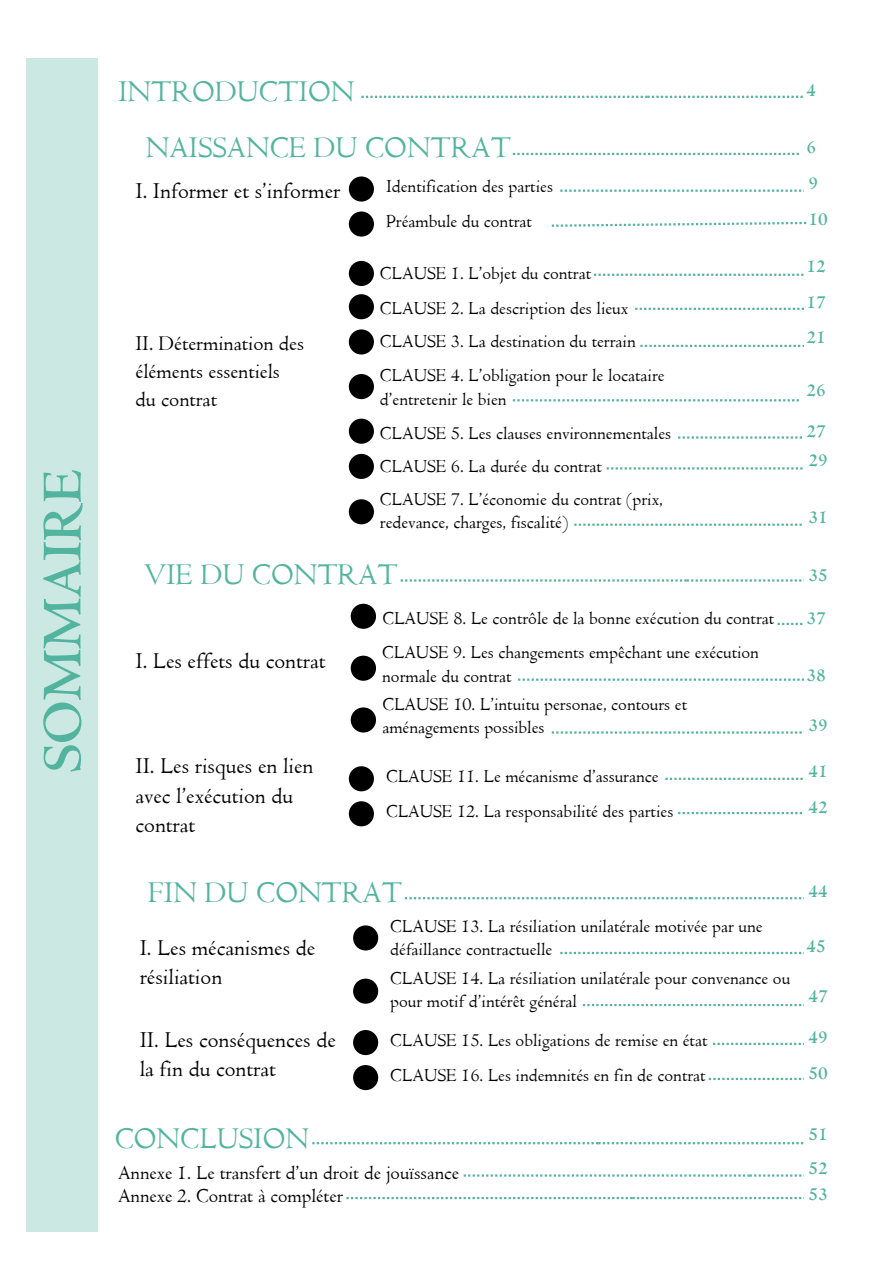
<style>
.page{position:relative;width:894px;height:1264px;background:#fff}
.page>*{position:absolute;margin:0;border:0;box-sizing:border-box;transform-origin:0 0}
.t1{font:700 58.8px "Centaur MT Pro";color:#52b49f}
.t2{font:30.6px "Centaur MT Pro";color:#52b49f}
.t3{font:23.1px/29.2px "Centaur MT Pro";color:#000}
.t4{font:21.6px/28.2px "Centaur MT Pro";color:#000}
.t5{font:20.1px "Centaur MT Pro";color:#000}
.t6{font:18.6px/23.7px "Centaur MT Pro";color:#000}
.t7{font:700 18.6px "Centaur MT Pro";color:#52b49f}
</style>
<div class="page">
<div style="left:349px;top:176px;width:25px;height:25px;background:#000;border-radius:50%"></div>
<div style="left:349px;top:211px;width:25px;height:25px;background:#000;border-radius:50%"></div>
<div style="left:349px;top:261px;width:25px;height:25px;background:#000;border-radius:50%"></div>
<div style="left:349px;top:294px;width:25px;height:25px;background:#000;border-radius:50%"></div>
<div style="left:349px;top:329px;width:25px;height:25px;background:#000;border-radius:50%"></div>
<div style="left:349px;top:374px;width:25px;height:25px;background:#000;border-radius:50%"></div>
<div style="left:349px;top:418px;width:25px;height:26px;background:#000;border-radius:50%"></div>
<div style="left:349px;top:454px;width:25px;height:25px;background:#000;border-radius:50%"></div>
<div style="left:349px;top:499px;width:25px;height:25px;background:#000;border-radius:50%"></div>
<div style="left:350px;top:603px;width:26px;height:26px;background:#000;border-radius:50%"></div>
<div style="left:350px;top:655px;width:26px;height:25px;background:#000;border-radius:50%"></div>
<div style="left:350px;top:707px;width:26px;height:25px;background:#000;border-radius:50%"></div>
<div style="left:349px;top:766px;width:25px;height:25px;background:#000;border-radius:50%"></div>
<div style="left:349px;top:801px;width:25px;height:25px;background:#000;border-radius:50%"></div>
<div style="left:353px;top:925px;width:25px;height:25px;background:#000;border-radius:50%"></div>
<div style="left:353px;top:978px;width:25px;height:25px;background:#000;border-radius:50%"></div>
<div style="left:353px;top:1030px;width:25px;height:25px;background:#000;border-radius:50%"></div>
<div style="left:353px;top:1065px;width:25px;height:25px;background:#000;border-radius:50%"></div>
<svg style="left:560px;top:189px;width:242px;height:3px"></svg>
<svg style="left:635px;top:308px;width:168px;height:2px"></svg>
<svg style="left:594px;top:274px;width:209px;height:2px"></svg>
<svg style="left:640px;top:345px;width:163px;height:2px"></svg>
<svg style="left:512px;top:399px;width:286px;height:2px"></svg>
<svg style="left:678px;top:436px;width:124px;height:2px"></svg>
<svg style="left:606px;top:467px;width:197px;height:2px"></svg>
<svg style="left:574px;top:523px;width:228px;height:3px"></svg>
<svg style="left:777px;top:622px;width:26px;height:3px"></svg>
<svg style="left:518px;top:678px;width:285px;height:2px"></svg>
<svg style="left:551px;top:731px;width:251px;height:2px"></svg>
<svg style="left:665px;top:777px;width:138px;height:3px"></svg>
<svg style="left:678px;top:812px;width:124px;height:2px"></svg>
<svg style="left:560px;top:951px;width:242px;height:3px"></svg>
<svg style="left:582px;top:1003px;width:220px;height:3px"></svg>
<svg style="left:713px;top:1042px;width:88px;height:3px"></svg>
<svg style="left:708px;top:1077px;width:94px;height:3px"></svg>
<svg style="left:400px;top:579px;width:402px;height:2px"></svg>
<svg style="left:405px;top:897px;width:397px;height:2px"></svg>
<svg style="left:312px;top:1142px;width:491px;height:2px"></svg>
<svg style="left:463px;top:1174px;width:339px;height:2px"></svg>
<svg style="left:361px;top:96px;width:442px;height:2px"></svg>
<svg style="left:512px;top:153px;width:286px;height:2px"></svg>
<svg style="left:346px;top:1196px;width:458px;height:3px"></svg>
<svg style="left:551px;top:222px;width:255px;height:5px"></svg>
<div style="left:27px;top:59px;width:71px;height:1172px;background:#cbe8e2"></div>
<p class="t1" style="left:41px;top:772px;width:305px;rotate:-90deg">SOMMAIRE</p>
<p class="t2" style="left:118px;top:80px;width:238px">INTRODUCTION</p>
<h2 class="t2" style="left:146px;top:136px;width:367px">NAISSANCE DU CONTRAT</h2>
<h2 class="t3" style="left:135px;top:179px;width:206px">I. Informer et s’informer</h2>
<h1 class="t6" style="left:386px;top:177px;width:168px">Identification des parties</h1>
<p class="t6" style="left:386px;top:212px;width:147px">Préambule du contrat</p>
<p class="t4" style="left:135px;top:332px;width:170px">II. Détermination des éléments essentiels du contrat</p>
<p class="t6" style="left:380px;top:264px;width:213px">CLAUSE 1. L’objet du contrat</p>
<p class="t6" style="left:380px;top:299px;width:250px">CLAUSE 2. La description des lieux</p>
<p class="t6" style="left:380px;top:331px;width:257px">CLAUSE 3. La destination du terrain</p>
<p class="t6" style="left:380px;top:366px;width:286px">CLAUSE 4. L’obligation pour le locataire d’entretenir le bien</p>
<p class="t6" style="left:380px;top:423px;width:293px">CLAUSE 5. Les clauses environnementales</p>
<p class="t6" style="left:380px;top:456px;width:223px">CLAUSE 6. La durée du contrat</p>
<p class="t6" style="left:380px;top:489px;width:284px">CLAUSE 7. L’économie du contrat (prix, redevance, charges, fiscalité)</p>
<p class="t2" style="left:144px;top:564px;width:255px">VIE DU CONTRAT</p>
<h3 class="t3" style="left:135px;top:649px;width:191px">I. Les effets du contrat</h3>
<p class="t6" style="left:382px;top:609px;width:393px">CLAUSE 8. Le contrôle de la bonne exécution du contrat</p>
<p class="t6" style="left:382px;top:643px;width:378px">CLAUSE 9. Les changements empêchant une exécution normale du contrat</p>
<p class="t6" style="left:382px;top:694px;width:306px">CLAUSE 10. L’intuitu personae, contours et aménagements possibles</p>
<p class="t3" style="left:135px;top:754px;width:179px">II. Les risques en lien avec l’exécution du contrat</p>
<p class="t6" style="left:386px;top:767px;width:274px">CLAUSE 11. Le mécanisme d’assurance</p>
<p class="t6" style="left:386px;top:802px;width:289px">CLAUSE 12. La responsabilité des parties</p>
<p class="t7" style="left:806px;top:83px;width:11px">4</p>
<p class="t7" style="left:806px;top:140px;width:11px">6</p>
<p class="t7" style="left:808px;top:176px;width:11px">9</p>
<p class="t7" style="left:808px;top:212px;width:21px">10</p>
<p class="t7" style="left:806px;top:260px;width:21px">12</p>
<p class="t7" style="left:806px;top:295px;width:21px">17</p>
<p class="t7" style="left:806px;top:330px;width:21px">21</p>
<p class="t7" style="left:806px;top:384px;width:21px">26</p>
<p class="t7" style="left:806px;top:424px;width:21px">27</p>
<h2 class="t7" style="left:808px;top:453px;width:21px">29</h2>
<p class="t7" style="left:808px;top:510px;width:21px">31</p>
<p class="t7" style="left:808px;top:568px;width:21px">35</p>
<p class="t7" style="left:806px;top:611px;width:21px">37</p>
<h3 class="t7" style="left:806px;top:668px;width:21px">38</h3>
<p class="t7" style="left:808px;top:718px;width:21px">39</p>
<h3 class="t7" style="left:808px;top:764px;width:21px">41</h3>
<p class="t7" style="left:808px;top:800px;width:21px">42</p>
<p class="t2" style="left:148px;top:881px;width:255px">FIN DU CONTRAT</p>
<p class="t3" style="left:140px;top:936px;width:177px">I. Les mécanismes de résiliation</p>
<p class="t6" style="left:390px;top:916px;width:374px">CLAUSE 13. La résiliation unilatérale motivée par une défaillance contractuelle</p>
<p class="t6" style="left:390px;top:968px;width:401px">CLAUSE 14. La résiliation unilatérale pour convenance ou pour motif d’intérêt général</p>
<p class="t3" style="left:140px;top:1028px;width:197px">II. Les conséquences de la fin du contrat</p>
<p class="t6" style="left:390px;top:1030px;width:318px">CLAUSE 15. Les obligations de remise en état</p>
<p class="t6" style="left:390px;top:1065px;width:317px">CLAUSE 16. Les indemnités en fin de contrat</p>
<h3 class="t7" style="left:808px;top:884px;width:21px">44</h3>
<p class="t7" style="left:806px;top:939px;width:21px">45</p>
<h2 class="t7" style="left:808px;top:989px;width:21px">47</h2>
<h3 class="t7" style="left:808px;top:1030px;width:21px">49</h3>
<p class="t7" style="left:808px;top:1066px;width:21px">50</p>
<h3 class="t2" style="left:115px;top:1127px;width:196px">CONCLUSION</h3>
<p class="t5" style="left:118px;top:1165px;width:342px">Annexe 1. Le transfert d’un droit de jouïssance</p>
<p class="t5" style="left:118px;top:1188px;width:226px">Annexe 2. Contrat à compléter</p>
<h2 class="t7" style="left:808px;top:1127px;width:21px">51</h2>
<p class="t7" style="left:808px;top:1161px;width:21px">52</p>
<p class="t7" style="left:808px;top:1187px;width:21px">53</p>
</div>
